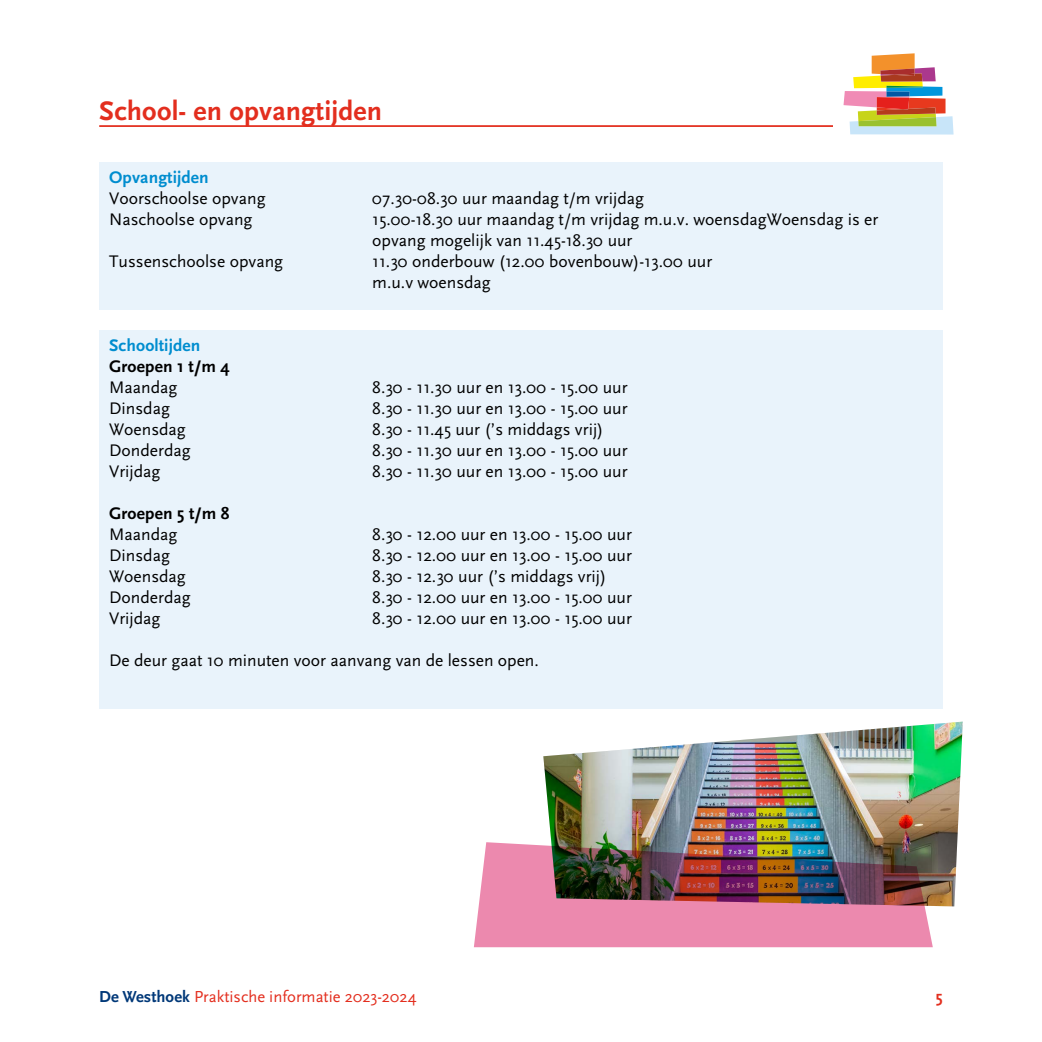
<style>
.page{position:relative;width:1042px;height:1042px;background:#fff}
.page>*{position:absolute;margin:0;border:0;box-sizing:border-box;transform-origin:0 0}
.t1{font:700 28px "Scala Sans Pro";letter-spacing:.005em;color:#e32e1e}
.t2{font:17.5px/21px "Scala Sans Pro";color:#000}
.t3{font:700 17.5px "Scala Sans Pro";letter-spacing:.005em;color:#008dcf}
.t4{font:700 17.5px "Scala Sans Pro";letter-spacing:.005em;color:#000}
.t5{font:16.62px "Scala Sans Pro";color:#e32e1e}
.t6{font:700 16.62px "Scala Sans Pro";color:#e32e1e}
.s1{font-weight:700;color:#003878}
</style>
<div class="page">
<div style="left:99px;top:330px;width:843px;height:378px;background:#e9f3fb"></div>
<hr style="left:99px;top:125px;width:734px;height:2px;background:#e32e1e">
<div style="left:99px;top:162px;width:844px;height:147px;background:#e9f3fb"></div>
<img style="left:543px;top:721px;width:420px;height:185px">
<img style="left:474px;top:842px;width:459px;height:105px">
<svg style="left:843px;top:53px;width:110px;height:82px"></svg>
<h1 class="t1" style="left:99px;top:95px;width:284px">School- en opvangtijden</h1>
<p class="t3" style="left:109px;top:167px;width:101px">Opvangtijden</p>
<p class="t2" style="left:109px;top:188px;width:158px">Voorschoolse opvang</p>
<p class="t2" style="left:372px;top:188px;width:273px">07.30-08.30 uur maandag t/m vrijdag</p>
<p class="t2" style="left:109px;top:209px;width:145px">Naschoolse opvang</p>
<p class="t2" style="left:372px;top:209px;width:507px">15.00-18.30 uur maandag t/m vrijdag m.u.v. woensdagWoensdag is er opvang mogelijk van 11.45-18.30 uur</p>
<p class="t2" style="left:109px;top:251px;width:175px">Tussenschoolse opvang</p>
<p class="t2" style="left:372px;top:251px;width:341px">11.30 onderbouw (12.00 bovenbouw)-13.00 uur m.u.v woensdag</p>
<p class="t3" style="left:109px;top:335px;width:93px">Schooltijden</p>
<p class="t4" style="left:109px;top:356px;width:122px">Groepen 1 t/m 4</p>
<p class="t2" style="left:109px;top:377px;width:70px">Maandag</p>
<p class="t2" style="left:372px;top:377px;width:257px">8.30 - 11.30 uur en 13.00 - 15.00 uur</p>
<p class="t2" style="left:109px;top:398px;width:62px">Dinsdag</p>
<p class="t2" style="left:372px;top:398px;width:257px">8.30 - 11.30 uur en 13.00 - 15.00 uur</p>
<p class="t2" style="left:109px;top:419px;width:78px">Woensdag</p>
<p class="t2" style="left:372px;top:419px;width:233px">8.30 - 11.45 uur (’s middags vrij)</p>
<p class="t2" style="left:109px;top:440px;width:83px">Donderdag</p>
<p class="t2" style="left:372px;top:440px;width:257px">8.30 - 11.30 uur en 13.00 - 15.00 uur</p>
<p class="t2" style="left:109px;top:461px;width:53px">Vrijdag</p>
<p class="t2" style="left:372px;top:461px;width:257px">8.30 - 11.30 uur en 13.00 - 15.00 uur</p>
<p class="t4" style="left:109px;top:503px;width:122px">Groepen 5 t/m 8</p>
<p class="t2" style="left:109px;top:524px;width:70px">Maandag</p>
<p class="t2" style="left:372px;top:524px;width:261px">8.30 - 12.00 uur en 13.00 - 15.00 uur</p>
<p class="t2" style="left:109px;top:545px;width:62px">Dinsdag</p>
<p class="t2" style="left:372px;top:545px;width:261px">8.30 - 12.00 uur en 13.00 - 15.00 uur</p>
<p class="t2" style="left:109px;top:566px;width:78px">Woensdag</p>
<p class="t2" style="left:372px;top:566px;width:236px">8.30 - 12.30 uur (’s middags vrij)</p>
<p class="t2" style="left:109px;top:587px;width:83px">Donderdag</p>
<p class="t2" style="left:372px;top:587px;width:261px">8.30 - 12.00 uur en 13.00 - 15.00 uur</p>
<p class="t2" style="left:109px;top:608px;width:53px">Vrijdag</p>
<p class="t2" style="left:372px;top:608px;width:261px">8.30 - 12.00 uur en 13.00 - 15.00 uur</p>
<p class="t2" style="left:109px;top:650px;width:431px">De deur gaat 10 minuten voor aanvang van de lessen open.</p>
<p class="t5" style="left:99px;top:987px;width:319px"><span class="s1">De Westhoek</span> Praktische informatie 2023-2024</p>
<p class="t6" style="left:935px;top:987px;width:8px">5</p>
</div>
